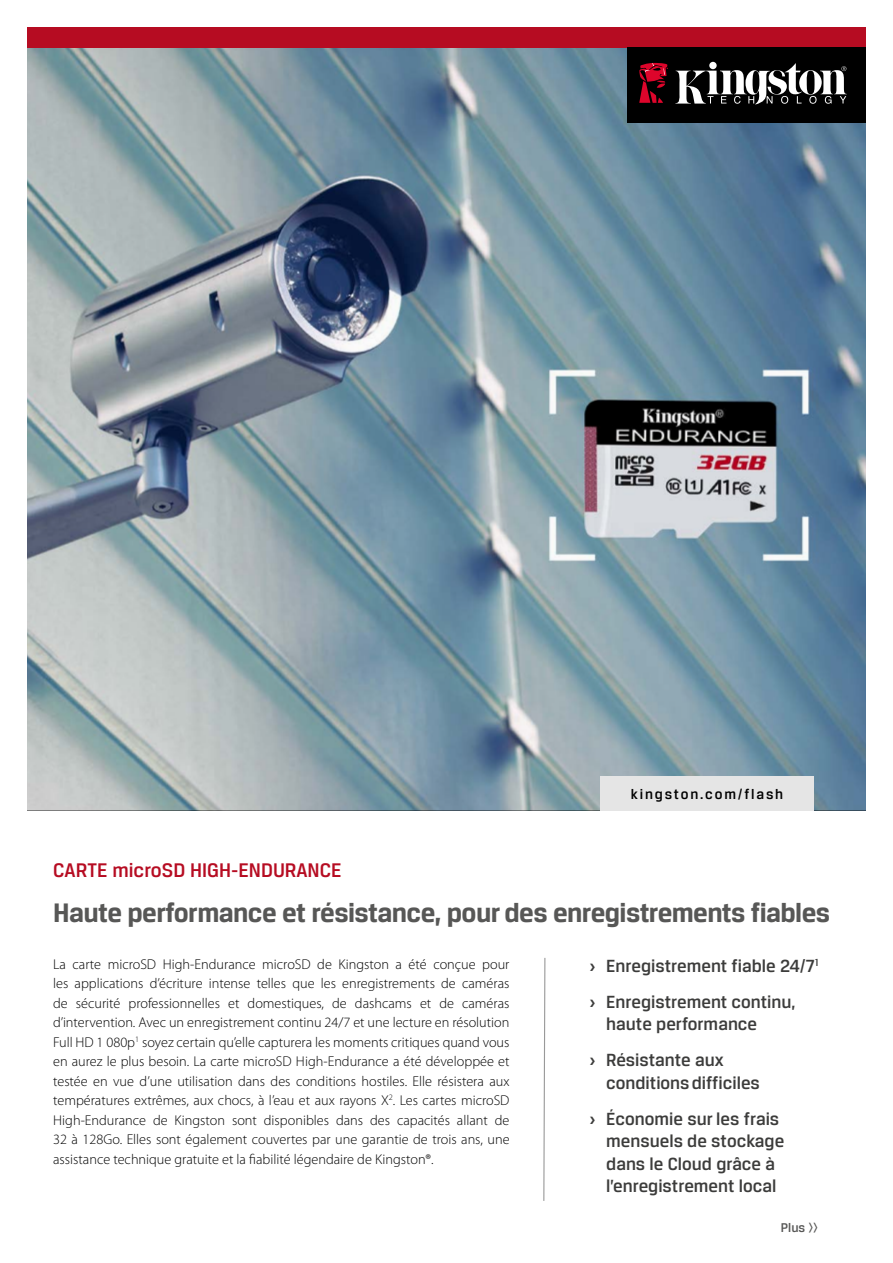
<style>
.page{position:relative;width:893px;height:1263px;background:#fff}
.page>*{position:absolute;margin:0;border:0;box-sizing:border-box;transform-origin:0 0}
.t1{font:700 28.5px "Breuer Text";letter-spacing:-.02em;color:#575756}
.t2{font:500 21px "Breuer Text";color:#b60c22}
.t3{font:500 18.75px/36px "Breuer Text";color:#3c3c3b}
.t4{font:500 15px "Breuer Text";letter-spacing:.12em;color:#000}
.t5{font:300 14.25px/19.5px "Myriad Pro";color:#000;text-align:justify}
.t6{font:500 13.5px "Breuer Text";color:#575756}
.s1{font-weight:700}
</style>
<div class="page">
<img style="left:27px;top:47px;width:839px;height:764px">
<div style="left:600px;top:776px;width:214px;height:35px;background:#e5e5e5"></div>
<div style="left:27px;top:27px;width:839px;height:20px;background:#b60c22"></div>
<div style="left:628px;top:47px;width:238px;height:76px;background:#000"></div>
<svg style="left:675px;top:63px;width:172px;height:42px"></svg>
<svg style="left:639px;top:62px;width:29px;height:41px"></svg>
<svg style="left:543px;top:958px;width:3px;height:243px"></svg>
<h2 class="t2" style="left:53px;top:858px;width:290px">CARTE microSD HIGH-ENDURANCE</h2>
<p class="t4" style="left:631px;top:786px;width:154px">kingston.com/flash</p>
<h1 class="t1" style="left:53px;top:896px;width:778px">Haute performance et résistance, pour des enregistrements fiables</h1>
<p class="t5" style="left:53px;top:954px;width:458px">La carte microSD High-Endurance microSD de Kingston a été conçue pour les applications d’écriture intense telles que les enregistrements de caméras de sécurité professionnelles et domestiques, de dashcams et de caméras d’intervention. Avec un enregistrement continu 24/7 et une lecture en résolution Full HD 1 080p<sup>1</sup> soyez certain qu’elle capturera les moments critiques quand vous en aurez le plus besoin. La carte microSD High-Endurance a été développée et testée en vue d’une utilisation dans des conditions hostiles. Elle résistera aux températures extrêmes, aux chocs, à l’eau et aux rayons X<sup>2</sup>. Les cartes microSD High-Endurance de Kingston sont disponibles dans des capacités allant de 32 à 128Go. Elles sont également couvertes par une garantie de trois ans, une assistance technique gratuite et la fiabilité légendaire de Kingston®.</p>
<h3 class="t3" style="left:589px;top:947px;width:231px"><span class="s1">›</span> Enregistrement fiable 24/7<sup>1 </sup><span class="s1">›</span> Enregistrement continu,</h3>
<h3 class="t3" style="left:589px;top:1006px;width:169px;text-indent:17px">haute performance <span class="s1">›</span> Résistante aux</h3>
<h3 class="t3" style="left:589px;top:1064px;width:191px;text-align:center">conditions difficiles<br><span class="s1">›</span> Économie sur les frais</h3>
<h3 class="t3" style="left:606px;top:1130px;width:179px;line-height:22.5px">mensuels de stockage dans le Cloud grâce à l’enregistrement local</h3>
<p class="t6" style="left:781px;top:1220px;width:39px">Plus &gt;&gt;</p>
</div>
